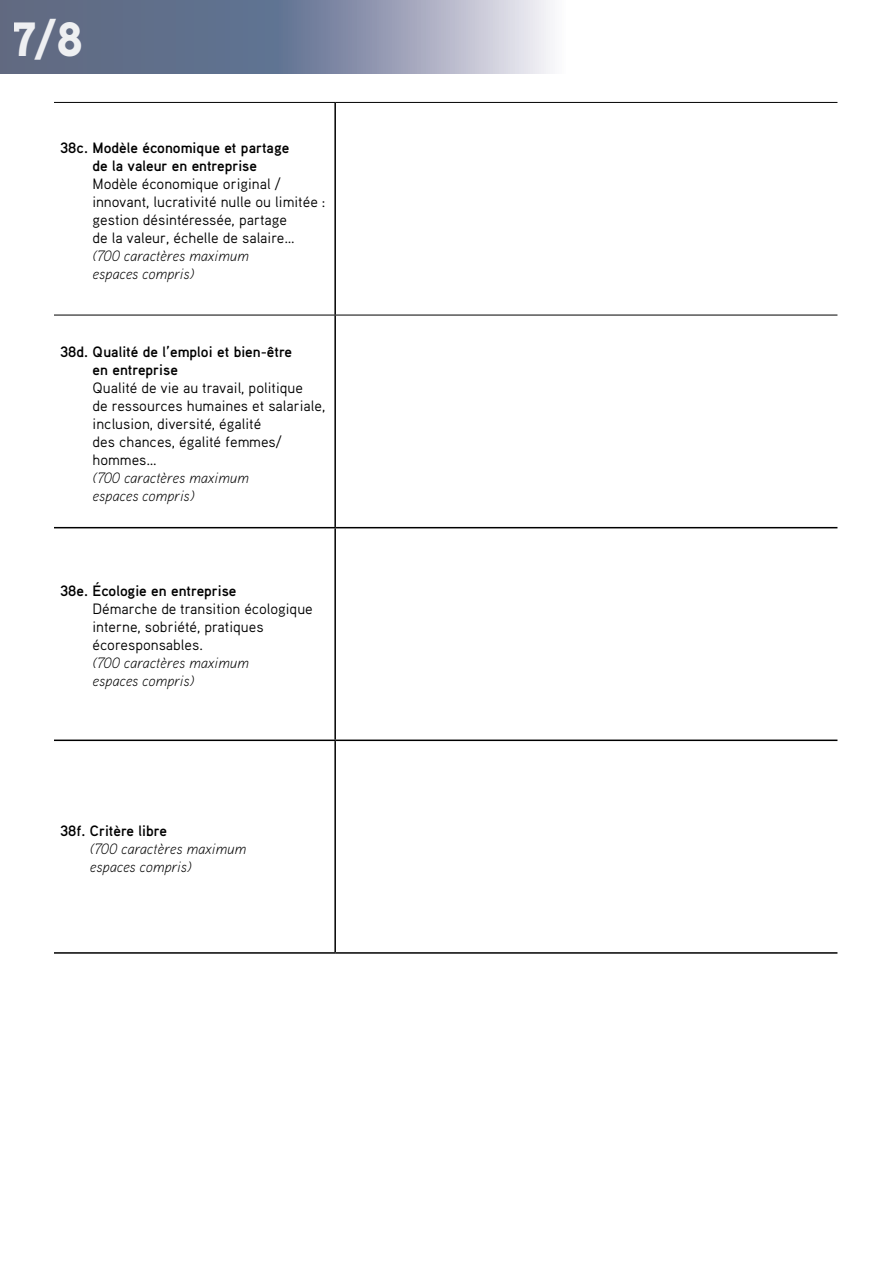
<style>
.page{position:relative;width:893px;height:1263px;background:#fff}
.page>*{position:absolute;margin:0;border:0;box-sizing:border-box;transform-origin:0 0}
.t1{font:900 48px "Aaux Pro";color:#fff}
.t2{font:15px/18px "Aaux Pro";color:#000}
.t3{font:italic 300 15px/18px "Aaux Pro";color:#000}
.s1{font-weight:700}
.s2{font-weight:300;font-style:italic}
.s3{font-weight:700;font-style:normal}
</style>
<div class="page">
<svg style="left:0;top:0;width:550px;height:73px;background:#828ba3"></svg>
<hr style="left:54px;top:527px;width:281px;height:1px;background:#000">
<hr style="left:334px;top:528px;width:2px;height:211px;background:#000">
<hr style="left:54px;top:739px;width:281px;height:2px;background:#000">
<hr style="left:335px;top:739px;width:502px;height:2px;background:#000">
<hr style="left:334px;top:741px;width:2px;height:211px;background:#000">
<hr style="left:54px;top:952px;width:281px;height:2px;background:#000">
<hr style="left:335px;top:952px;width:502px;height:2px;background:#000">
<hr style="left:54px;top:102px;width:281px;height:1px;background:#000">
<hr style="left:54px;top:315px;width:281px;height:1px;background:#000">
<hr style="left:335px;top:102px;width:502px;height:1px;background:#000">
<hr style="left:335px;top:315px;width:502px;height:1px;background:#000">
<hr style="left:334px;top:103px;width:2px;height:212px;background:#000">
<hr style="left:334px;top:315px;width:2px;height:212px;background:#000">
<hr style="left:335px;top:527px;width:502px;height:1px;background:#000">
<h1 class="t1" style="left:13px;top:8px;width:72px">7/8</h1>
<p class="t2" style="left:93px;top:138px;width:234px;text-indent:-33px"><span class="s1">38c. Modèle économique et partage<br>de la valeur en entreprise<br></span>Modèle économique original / innovant, lucrativité nulle ou limitée : gestion désintéressée, partage<br>de la valeur, échelle de salaire… <span class="s2">(700 caractères maximum<br>espaces compris)</span></p>
<p class="t2" style="left:93px;top:342px;width:234px;text-indent:-33px"><span class="s1">38d. Qualité de l’emploi et bien-être<br>en entreprise<br></span>Qualité de vie au travail, politique<br>de ressources humaines et salariale, inclusion, diversité, égalité<br>des chances, égalité femmes/ hommes…<br><span class="s2">(700 caractères maximum<br>espaces compris)</span></p>
<p class="t2" style="left:93px;top:582px;width:222px;text-indent:-33px"><span class="s1">38e. Écologie en entreprise<br></span>Démarche de transition écologique interne, sobriété, pratiques écoresponsables.<br><span class="s2">(700 caractères maximum<br>espaces compris)</span></p>
<p class="t3" style="left:90px;top:821px;width:158px;text-indent:-30px"><span class="s3">38f. Critère libre<br></span>(700 caractères maximum espaces compris)</p>
</div>
